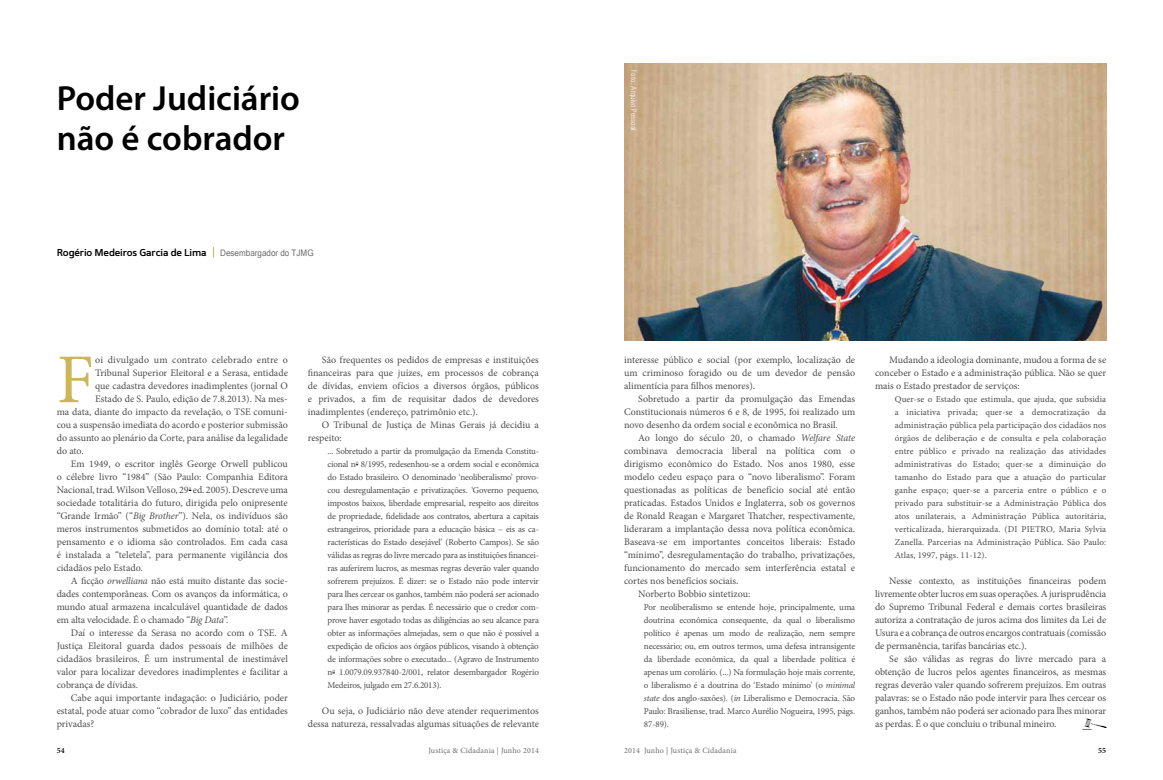
<style>
.page{position:relative;width:1163px;height:780px;background:#fff}
.page>*{position:absolute;margin:0;border:0;box-sizing:border-box;transform-origin:0 0}
.t1{font:70px "Minion Pro";color:#cdb65a}
.t2{font:600 35px/40px "Myriad Pro";color:#000}
.t3{font:10px/13px "Minion Pro";color:#4d4d4f;text-align:justify}
.t4{font:10px "Minion Pro";letter-spacing:.02em;color:#4d4d4f}
.t5{font:600 10px "Mentone";letter-spacing:-.015em;color:#000}
.t6{font:9px/13px "Minion Pro";letter-spacing:-.01em;color:#4d4d4f;text-align:justify}
.t7{font:9px "Microsoft Sans Serif";color:#6d6e71;scale:.9 1}
.t8{font:8px "Minion Pro";letter-spacing:.02em;color:#6d6e71}
.t9{font:600 8px "Minion Pro";color:#000}
.t10{font:300 condensed 7.5px "Zurich BT";letter-spacing:.015em;color:#fff}
.s1{font-style:italic}
</style>
<div class="page">
<img style="left:1084px;top:718px;width:22px;height:10px">
<img style="left:624px;top:64px;width:482px;height:276px">
<h2 class="t2" style="left:57px;top:77px;width:245px">Poder Judiciário não é cobrador</h2>
<p class="t5" style="left:57px;top:246px;width:151px">Rogério Medeiros Garcia de Lima</p>
<p class="t7" style="left:220px;top:247px;width:105px">Desembargador do TJMG</p>
<h1 class="t1" style="left:57px;top:333px;width:39px">F</h1>
<p class="t4" style="left:95px;top:353px;width:194px">oi divulgado um contrato celebrado entre o</p>
<p class="t3" style="left:95px;top:366px;width:194px">Tribunal Superior Eleitoral e a Serasa, entidade</p>
<p class="t3" style="left:95px;top:379px;width:194px">que cadastra devedores inadimplentes (jornal O</p>
<p class="t3" style="left:95px;top:392px;width:194px">Estado de S. Paulo, edição de 7.8.2013). Na mes-</p>
<p class="t3" style="left:57px;top:405px;width:232px">ma data, diante do impacto da revelação, o TSE comuni-</p>
<p class="t3" style="left:57px;top:418px;width:233px">cou a suspensão imediata do acordo e posterior submissão</p>
<p class="t3" style="left:57px;top:431px;width:233px">do assunto ao plenário da Corte, para análise da legalidade</p>
<p class="t3" style="left:57px;top:444px;width:28px">do ato.</p>
<p class="t3" style="left:71px;top:457px;width:218px">Em 1949, o escritor inglês George Orwell publicou</p>
<p class="t3" style="left:57px;top:470px;width:233px">o célebre livro “1984” (São Paulo: Companhia Editora</p>
<p class="t3" style="left:57px;top:483px;width:233px">Nacional, trad. Wilson Velloso, 29<sup>a</sup> ed. 2005). Descreve uma</p>
<p class="t3" style="left:57px;top:496px;width:233px">sociedade totalitária do futuro, dirigida pelo onipresente</p>
<p class="t3" style="left:57px;top:509px;width:233px">“Grande Irmão” (“<span class="s1">Big Brother</span>”). Nela, os indivíduos são</p>
<p class="t3" style="left:57px;top:522px;width:233px">meros instrumentos submetidos ao domínio total: até o</p>
<p class="t3" style="left:57px;top:535px;width:232px">pensamento e o idioma são controlados. Em cada casa</p>
<p class="t3" style="left:57px;top:548px;width:233px">é instalada a “teletela”, para permanente vigilância dos</p>
<p class="t3" style="left:57px;top:561px;width:87px">cidadãos pelo Estado.</p>
<p class="t3" style="left:71px;top:574px;width:218px">A ficção <span class="s1">orwelliana</span> não está muito distante das socie-</p>
<p class="t3" style="left:57px;top:587px;width:233px">dades contemporâneas. Com os avanços da informática, o</p>
<p class="t3" style="left:57px;top:600px;width:233px">mundo atual armazena incalculável quantidade de dados</p>
<p class="t3" style="left:57px;top:613px;width:173px">em alta velocidade. É o chamado “<span class="s1">Big Data</span>”.</p>
<p class="t3" style="left:71px;top:626px;width:218px">Daí o interesse da Serasa no acordo com o TSE. A</p>
<p class="t3" style="left:57px;top:639px;width:233px">Justiça Eleitoral guarda dados pessoais de milhões de</p>
<p class="t3" style="left:57px;top:652px;width:233px">cidadãos brasileiros. É um instrumental de inestimável</p>
<p class="t3" style="left:57px;top:665px;width:233px">valor para localizar devedores inadimplentes e facilitar a</p>
<p class="t3" style="left:57px;top:678px;width:83px">cobrança de dívidas.</p>
<p class="t3" style="left:71px;top:691px;width:218px">Cabe aqui importante indagação: o Judiciário, poder</p>
<p class="t3" style="left:57px;top:704px;width:233px">estatal, pode atuar como “cobrador de luxo” das entidades</p>
<p class="t3" style="left:57px;top:717px;width:39px">privadas?</p>
<p class="t3" style="left:308px;top:353px;width:233px;text-indent:14px">São frequentes os pedidos de empresas e instituições financeiras para que juízes, em processos de cobrança de dívidas, enviem ofícios a diversos órgãos, públicos e privados, a fim de requisitar dados de devedores inadimplentes (endereço, patrimônio etc.).</p>
<p class="t3" style="left:308px;top:418px;width:233px;text-indent:14px">O Tribunal de Justiça de Minas Gerais já decidiu a respeito:</p>
<p class="t6" style="left:327px;top:445px;width:213px">... Sobretudo a partir da promulgação da Emenda Constitu&shy;cional n<sup>o</sup> 8/1995, redesenhou-se a ordem social e econômica do Estado brasileiro. O denominado ‘neoliberalismo’ provo&shy;cou desregulamentação e privatizações. ‘Governo pequeno, impostos baixos, liberdade empresarial, respeito aos direitos de propriedade, fidelidade aos contratos, abertura a capitais estrangeiros, prioridade para a educação básica – eis as ca&shy;racterísticas do Estado desejável’ (Roberto Campos). Se são válidas as regras do livre mercado para as instituições financei&shy;ras auferirem lucros, as mesmas regras deverão valer quando sofrerem prejuízos. É dizer: se o Estado não pode intervir para lhes cercear os ganhos, também não poderá ser acionado para lhes minorar as perdas. É necessário que o credor com&shy;prove haver esgotado todas as diligências ao seu alcance para obter as informações almejadas, sem o que não é possível a expedição de ofícios aos órgãos públicos, visando à obtenção de informações sobre o executado... (Agravo de Instrumento n<sup>o</sup> 1.0079.09.937840-2/001, relator desembargador Rogério Medeiros, julgado em 27.6.2013).</p>
<p class="t3" style="left:308px;top:704px;width:233px;text-align:right">Ou seja, o Judiciário não deve atender requerimentos dessa natureza, ressalvadas algumas situações de relevante</p>
<p class="t10" style="left:638px;top:70px;width:62px;rotate:90deg">Foto: Arquivo Pessoal</p>
<p class="t3" style="left:624px;top:353px;width:233px">interesse público e social (por exemplo, localização de um criminoso foragido ou de um devedor de pensão alimentícia para filhos menores).</p>
<p class="t3" style="left:624px;top:392px;width:233px;text-indent:14px">Sobretudo a partir da promulgação das Emendas Constitucionais números 6 e 8, de 1995, foi realizado um novo desenho da ordem social e econômica no Brasil.</p>
<p class="t3" style="left:638px;top:431px;width:218px">Ao longo do século 20, o chamado <span class="s1">Welfare State</span></p>
<p class="t3" style="left:624px;top:444px;width:233px">combinava democracia liberal na política com o</p>
<p class="t3" style="left:624px;top:457px;width:233px">dirigismo econômico do Estado. Nos anos 1980, esse</p>
<p class="t3" style="left:624px;top:470px;width:233px">modelo cedeu espaço para o “novo liberalismo”. Foram</p>
<p class="t3" style="left:624px;top:483px;width:233px">questionadas as políticas de benefício social até então</p>
<p class="t3" style="left:624px;top:496px;width:233px">praticadas. Estados Unidos e Inglaterra, sob os governos</p>
<p class="t3" style="left:624px;top:509px;width:233px">de Ronald Reagan e Margaret Thatcher, respectivamente,</p>
<p class="t3" style="left:624px;top:522px;width:233px">lideraram a implantação dessa nova política econômica.</p>
<p class="t3" style="left:624px;top:535px;width:233px">Baseava-se em importantes conceitos liberais: Estado</p>
<p class="t3" style="left:624px;top:548px;width:233px">“mínimo”, desregulamentação do trabalho, privatizações,</p>
<p class="t3" style="left:624px;top:561px;width:233px">funcionamento do mercado sem interferência estatal e</p>
<p class="t3" style="left:624px;top:574px;width:116px">cortes nos benefícios sociais.</p>
<p class="t3" style="left:638px;top:587px;width:114px">Norberto Bobbio sintetizou:</p>
<p class="t6" style="left:643px;top:601px;width:213px">Por neoliberalismo se entende hoje, principalmente, uma doutrina econômica consequente, da qual o liberalismo político é apenas um modo de realização, nem sempre necessário; ou, em outros termos, uma defesa intransigente da liberdade econômica, da qual a liberdade política é apenas um corolário. (...) Na formulação hoje mais corrente, o liberalismo é a doutrina do ‘Estado mínimo’ (o <span class="s1">minimal state</span> dos anglo-saxões). (<span class="s1">in</span> Liberalismo e Democracia. São Paulo: Brasiliense, trad. Marco Aurélio Nogueira, 1995, págs.<br>87-89).</p>
<p class="t3" style="left:874px;top:353px;width:233px;text-indent:14px">Mudando a ideologia dominante, mudou a forma de se conceber o Estado e a administração pública. Não se quer mais o Estado prestador de serviços:</p>
<p class="t6" style="left:894px;top:393px;width:213px">Quer-se o Estado que estimula, que ajuda, que subsidia a iniciativa privada; quer-se a democratização da administração pública pela participação dos cidadãos nos órgãos de deliberação e de consulta e pela colaboração entre público e privado na realização das atividades administrativas do Estado; quer-se a diminuição do tamanho do Estado para que a atuação do particular ganhe espaço; quer-se a parceria entre o público e o privado para substituir-se a Administração Pública dos atos unilaterais, a Administração Pública autoritária, verticalizada, hierarquizada. (DI PIETRO, Maria Sylvia Zanella. Parcerias na Administração Pública. São Paulo:<br>Atlas, 1997, págs. 11-12).</p>
<p class="t3" style="left:874px;top:574px;width:233px;text-indent:14px">Nesse contexto, as instituições financeiras podem livremente obter lucros em suas operações. A jurisprudência do Supremo Tribunal Federal e demais cortes brasileiras autoriza a contratação de juros acima dos limites da Lei de Usura e a cobrança de outros encargos contratuais (comissão de permanência, tarifas bancárias etc.).</p>
<p class="t3" style="left:874px;top:652px;width:233px;text-indent:14px">Se são válidas as regras do livre mercado para a obtenção de lucros pelos agentes financeiros, as mesmas regras deverão valer quando sofrerem prejuízos. Em outras palavras: se o Estado não pode intervir para lhes cercear os ganhos, também não poderá ser acionado para lhes minorar as perdas. É o que concluiu o tribunal mineiro.</p>
<p class="t9" style="left:57px;top:744px;width:10px">54</p>
<p class="t8" style="left:428px;top:745px;width:112px">Justiça &amp; Cidadania | Junho 2014</p>
<p class="t8" style="left:624px;top:745px;width:114px">2014 Junho | Justiça &amp; Cidadania</p>
<p class="t9" style="left:1097px;top:744px;width:10px">55</p>
</div>
